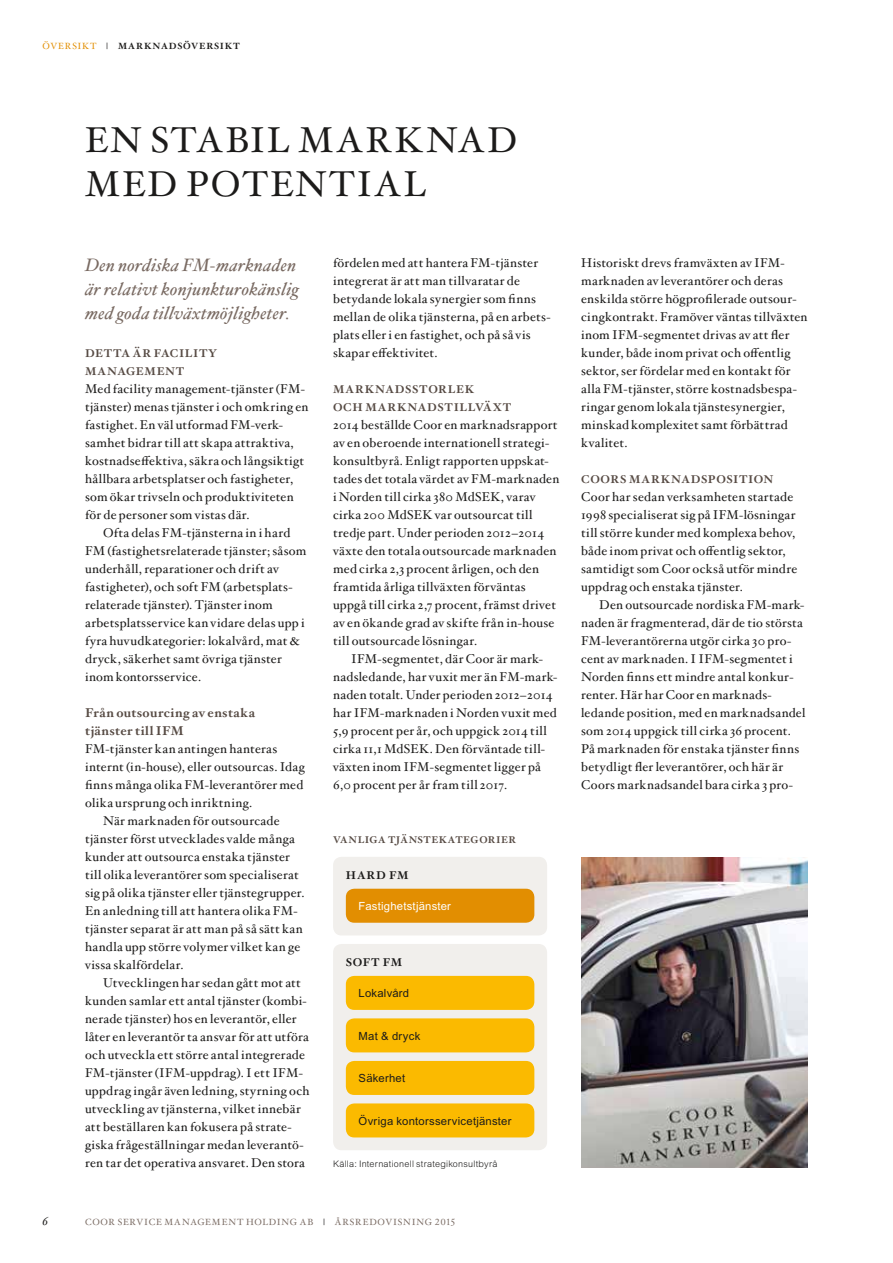
<style>
.page{position:relative;width:893px;height:1263px;background:#fff}
.page>*{position:absolute;margin:0;border:0;box-sizing:border-box;transform-origin:0 0}
.t1{font:36px/43.5px "Hoefler Txt";letter-spacing:.06em;color:#1c1b1a}
.t2{font:italic 18px/24px "Hoefler Txt";letter-spacing:.015em;color:#796a62}
.t3{font:12.75px/18px "Hoefler Txt";letter-spacing:.02em;color:#1c1b1a}
.t4{font:700 12.75px/18px "Hoefler Txt";letter-spacing:.03em;color:#574b44}
.t5{font:italic 12px "Hoefler Txt";color:#1c1b1a}
.t6{font:700 11.25px/18px "Hoefler Txt";letter-spacing:.06em;color:#574b44}
.t7{font:11.25px "Arial MT Std";letter-spacing:.02em;color:#1c1b1a}
.t8{font:11.25px "Arial MT Std";letter-spacing:.02em;color:#fff}
.t9{font:700 11.25px "Hoefler Txt";letter-spacing:.07em;color:#1c1b1a}
.t10{font:700 9.75px "Hoefler Txt";letter-spacing:.055em;color:#574b44}
.t11{font:9px "Hoefler Txt";letter-spacing:.085em;color:#796a62}
.t12{font:300 9px "Arial MT Std";letter-spacing:.03em;color:#1c1b1a}
.t13{font:9px "Hoefler Txt";letter-spacing:.085em;color:#e28e01}
.t14{font:700 9px "Hoefler Txt";letter-spacing:.085em;color:#1c1b1a}
.s1{font-weight:700;color:#1c1b1a}
</style>
<div class="page">
<div style="left:333px;top:944px;width:214px;height:206px;background:#f1efec;border-radius:9px"></div>
<div style="left:333px;top:857px;width:214px;height:78px;background:#f1efec;border-radius:9px"></div>
<div style="left:346px;top:889px;width:188px;height:34px;background:#e28e01;border-radius:9px"></div>
<div style="left:346px;top:976px;width:188px;height:34px;background:#fbba00;border-radius:9px"></div>
<div style="left:346px;top:1018px;width:188px;height:34px;background:#fbba00;border-radius:9px"></div>
<div style="left:346px;top:1061px;width:188px;height:34px;background:#fbba00;border-radius:9px"></div>
<div style="left:346px;top:1103px;width:188px;height:34px;background:#fbba00;border-radius:9px"></div>
<img style="left:581px;top:857px;width:227px;height:310px">
<p class="t13" style="left:43px;top:39px;width:95px">ÖVERSIKT <span class="s1">| Marknad</span></p>
<p class="t14" style="left:177px;top:39px;width:64px">SÖVERSIKT</p>
<h1 class="t1" style="left:85px;top:117px;width:434px">EN STABIL MARKNAD<br>MED POTENTIAL</h1>
<h2 class="t2" style="left:85px;top:253px;width:216px">Den nordiska FM-marknaden är relativt konjunkturokänslig med goda tillväxtmöjligheter.</h2>
<p class="t6" style="left:85px;top:344px;width:134px">DETTA ÄR FACILITY<br>MANAGEMENT</p>
<p class="t3" style="left:85px;top:379px;width:225px">Med facility management-tjänster (FM&shy;tjänster) menas tjänster i och omkring en fastighet. En väl utformad FM-verk&shy;samhet bidrar till att skapa attraktiva, kostnadseffektiva, säkra och långsiktigt hållbara arbetsplatser och fastigheter, som ökar trivseln och produktiviteten för de personer som vistas där.</p>
<p class="t3" style="left:85px;top:523px;width:223px;text-indent:18px">Ofta delas FM-tjänsterna in i hard FM (fastighetsrelaterade tjänster; såsom underhåll, reparationer och drift av fastigheter), och soft FM (arbetsplats&shy;relaterade tjänster). Tjänster inom arbetsplatsservice kan vidare delas upp i fyra huvudkategorier: lokalvård, mat &amp; dryck, säkerhet samt övriga tjänster inom kontorsservice.</p>
<p class="t4" style="left:85px;top:703px;width:171px">Från outsourcing av enstaka tjänster till IFM</p>
<p class="t3" style="left:85px;top:739px;width:194px">FM-tjänster kan antingen hanteras</p>
<p class="t3" style="left:85px;top:757px;width:221px">internt (in-house), eller outsourcas. Idag</p>
<p class="t3" style="left:85px;top:775px;width:220px">finns många olika FM-leverantörer med</p>
<p class="t3" style="left:85px;top:793px;width:169px">olika ursprung och inriktning.</p>
<p class="t3" style="left:103px;top:811px;width:178px">När marknaden för outsourcade</p>
<p class="t3" style="left:85px;top:829px;width:211px">tjänster först utvecklades valde många</p>
<p class="t3" style="left:85px;top:847px;width:206px">kunder att outsourca enstaka tjänster</p>
<p class="t3" style="left:85px;top:865px;width:215px">till olika leverantörer som specialiserat</p>
<p class="t3" style="left:85px;top:883px;width:221px">sig på olika tjänster eller tjänstegrupper.</p>
<p class="t3" style="left:85px;top:901px;width:214px">En anledning till att hantera olika FM-</p>
<p class="t3" style="left:85px;top:919px;width:219px">tjänster separat är att man på så sätt kan</p>
<p class="t3" style="left:85px;top:937px;width:217px">handla upp större volymer vilket kan ge</p>
<p class="t3" style="left:85px;top:955px;width:100px">vissa skalfördelar.</p>
<p class="t3" style="left:103px;top:973px;width:199px">Utvecklingen har sedan gått mot att</p>
<p class="t3" style="left:85px;top:991px;width:223px">kunden samlar ett antal tjänster (kombi-</p>
<p class="t3" style="left:85px;top:1009px;width:213px">nerade tjänster) hos en leverantör, eller</p>
<p class="t3" style="left:85px;top:1027px;width:225px">låter en leverantör ta ansvar för att utföra</p>
<p class="t3" style="left:85px;top:1045px;width:221px">och utveckla ett större antal integrerade</p>
<p class="t3" style="left:85px;top:1063px;width:219px">FM-tjänster (IFM-uppdrag). I ett IFM-</p>
<p class="t3" style="left:85px;top:1081px;width:226px">uppdrag ingår även ledning, styrning och</p>
<p class="t3" style="left:85px;top:1099px;width:217px">utveckling av tjänsterna, vilket innebär</p>
<p class="t3" style="left:85px;top:1117px;width:208px">att beställaren kan fokusera på strate-</p>
<p class="t3" style="left:85px;top:1135px;width:220px">giska frågeställningar medan leverantö-</p>
<p class="t3" style="left:85px;top:1153px;width:221px">ren tar det operativa ansvaret. Den stora</p>
<p class="t3" style="left:333px;top:253px;width:219px">fördelen med att hantera FM-tjänster integrerat är att man tillvaratar de betydande lokala synergier som finns mellan de olika tjänsterna, på en arbets&shy;plats eller i en fastighet, och på så vis skapar effektivitet.</p>
<p class="t6" style="left:333px;top:380px;width:180px">MARKNADSSTORLEK<br>OCH MARKNADSTILLVÄXT</p>
<p class="t3" style="left:333px;top:415px;width:228px">2014 beställde Coor en marknadsrapport av en oberoende internationell strategi&shy;konsultbyrå. Enligt rapporten uppskat&shy;tades det totala värdet av FM-marknaden i Norden till cirka 380 MdSEK, varav cirka 200 MdSEK var outsourcat till tredje part. Under perioden 2012–2014 växte den totala outsourcade marknaden med cirka 2,3 procent årligen, och den framtida årliga tillväxten förväntas uppgå till cirka 2,7 procent, främst drivet av en ökande grad av skifte från in-house till outsourcade lösningar.</p>
<p class="t3" style="left:333px;top:649px;width:226px;text-indent:18px">IFM-segmentet, där Coor är mark&shy;nadsledande, har vuxit mer än FM-mark&shy;naden totalt. Under perioden 2012–2014 har IFM-marknaden i Norden vuxit med 5,9 procent per år, och uppgick 2014 till cirka 11,1 MdSEK. Den förväntade till&shy;växten inom IFM-segmentet ligger på 6,0 procent per år fram till 2017.</p>
<p class="t10" style="left:333px;top:832px;width:184px">VANLIGA TJÄNSTEKATEGORIER</p>
<p class="t9" style="left:346px;top:866px;width:64px">HARD FM</p>
<p class="t8" style="left:359px;top:899px;width:94px">Fastighetstjänster</p>
<p class="t9" style="left:346px;top:953px;width:58px">SOFT FM</p>
<p class="t7" style="left:359px;top:986px;width:52px">Lokalvård</p>
<p class="t7" style="left:359px;top:1029px;width:63px">Mat &amp; dryck</p>
<p class="t7" style="left:359px;top:1072px;width:48px">Säkerhet</p>
<p class="t7" style="left:359px;top:1114px;width:154px">Övriga kontorsservicetjänster</p>
<p class="t12" style="left:333px;top:1159px;width:166px">Källa: Internationell strategikonsultbyrå</p>
<p class="t5" style="left:43px;top:1213px;width:7px">6</p>
<p class="t11" style="left:85px;top:1215px;width:372px">COOR SERVICE MANAGEMENT HOLDING AB <span class="s1">|</span> ÅRSREDOVISNING 2015</p>
<p class="t3" style="left:581px;top:253px;width:228px">Historiskt drevs framväxten av IFM&shy;marknaden av leverantörer och deras enskilda större högprofilerade outsour&shy;cingkontrakt. Framöver väntas tillväxten inom IFM-segmentet drivas av att fler kunder, både inom privat och offentlig sektor, ser fördelar med en kontakt för alla FM-tjänster, större kostnadsbespa&shy;ringar genom lokala tjänstesynergier, minskad komplexitet samt förbättrad kvalitet.</p>
<p class="t6" style="left:581px;top:470px;width:194px">COORS MARKNADSPOSITION</p>
<p class="t3" style="left:581px;top:487px;width:218px">Coor har sedan verksamheten startade 1998 specialiserat sig på IFM-lösningar till större kunder med komplexa behov, både inom privat och offentlig sektor, samtidigt som Coor också utför mindre uppdrag och enstaka tjänster.</p>
<p class="t3" style="left:581px;top:595px;width:226px;text-indent:18px">Den outsourcade nordiska FM-mark&shy;naden är fragmenterad, där de tio största FM-leverantörerna utgör cirka 30 pro&shy;cent av marknaden. I IFM-segmentet i Norden finns ett mindre antal konkur&shy;renter. Här har Coor en marknads&shy;ledande position, med en marknadsandel som 2014 uppgick till cirka 36 procent.<br>På marknaden för enstaka tjänster finns betydligt fler leverantörer, och här är Coors marknadsandel bara cirka 3 pro-</p>
</div>
